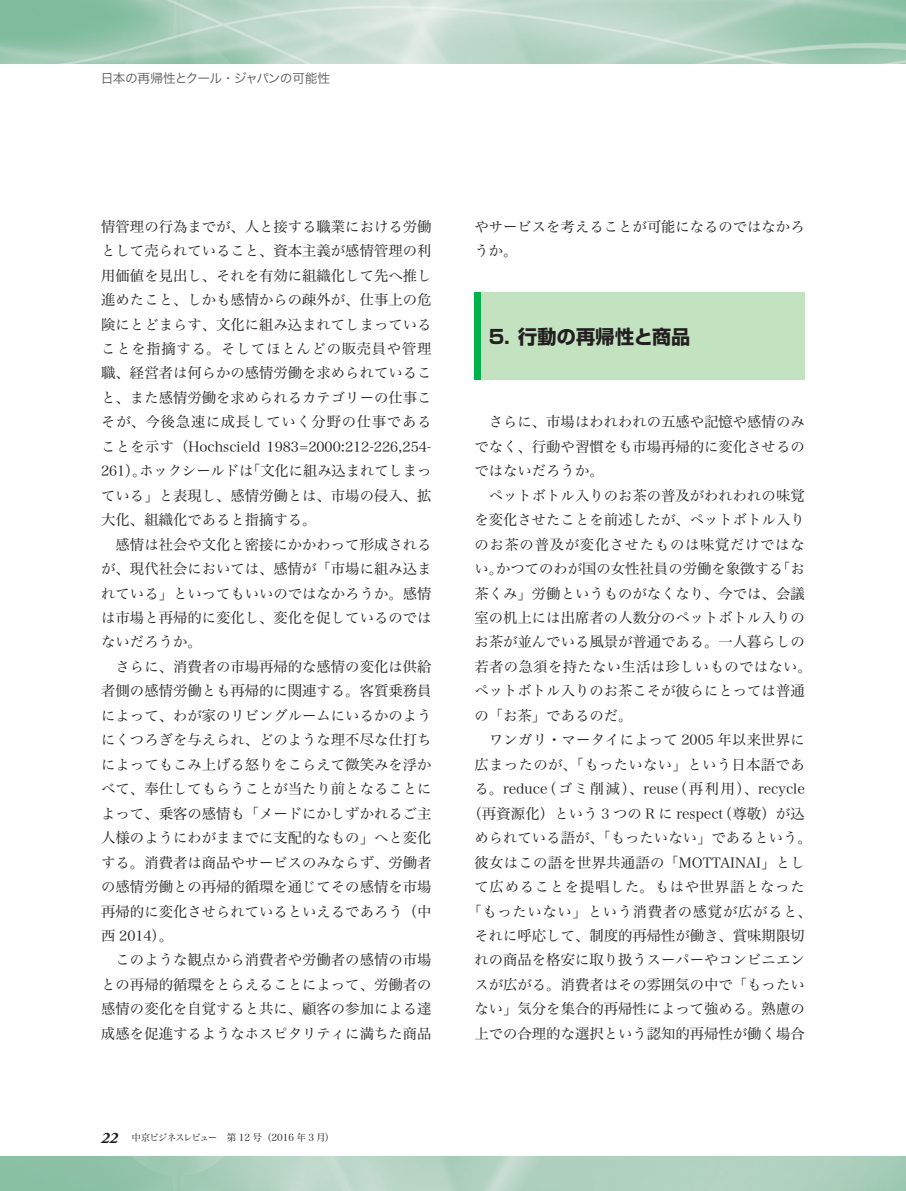
<style>
.page{position:relative;width:906px;height:1191px;background:#fff}
.page>*{position:absolute;margin:0;border:0;box-sizing:border-box;transform-origin:0 0}
.t1{font:19.2px "Shin Go Pro Bold 90 msp RKSJ H";letter-spacing:.005em;color:#231f20}
.t2{font:14.4px/24.5px "Hira Min Pro W3 90 msp RKSJ H";color:#231f20}
.t3{font:13.8px "Hira Min Pro W3 90 msp RKSJ H";color:#231f20}
.t4{font:12.75px "Hira Kaku Pro W3 90 msp RKSJ H";letter-spacing:-.06em;color:#58595b}
.t5{font:9.6px "Hira Min Pro W3 90 msp RKSJ H";letter-spacing:-.095em;color:#231f20}
.s1{font-size:14.4px}
.s2{font-size:13.8px}
.s3{font-family:"Adobe Garamond Pro";font-weight:700;font-style:italic;font-size:15.9px}
</style>
<div class="page">
<div style="left:474px;top:292px;width:330px;height:88px;background:#c3e2c0"></div>
<div style="left:474px;top:292px;width:7px;height:88px;background:#00b14c"></div>
<p class="t4" style="left:101px;top:74px;width:231px">日本の再帰性とクール・ジャパンの可能性</p>
<p class="t2" style="left:101px;top:216px;width:332px;text-align:justify">情管理の行為までが、人と接する職業における労働として売られていること、資本主義が感情管理の利用価値を見出し、それを有効に組織化して先へ推し進めたこと、しかも感情からの疎外が、仕事上の危険にとどまらす、文化に組み込まれてしまっていることを指摘する。そしてほとんどの販売員や管理職、経営者は何らかの感情労働を求められていること、また感情労働を求められるカテゴリーの仕事こそが、今後急速に成長していく分野の仕事である</p>
<p class="t3" style="left:101px;top:441px;width:332px"><span class="s1">ことを示す（</span>Hochscield 1983=2000:212-226,254-</p>
<p class="t2" style="left:101px;top:460px;width:332px"><span class="s2">261</span>）。ホックシールドは「文化に組み込まれてしまっている」と表現し、感情労働とは、市場の侵入、拡大化、組織化であると指摘する。<br>　感情は社会や文化と密接にかかわって形成されるが、現代社会においては、感情が「市場に組み込まれている」といってもいいのではなかろうか。感情は市場と再帰的に変化し、変化を促しているのではないだろうか。<br>　さらに、消費者の市場再帰的な感情の変化は供給者側の感情労働とも再帰的に関連する。客質乗務員によって、わが家のリビングルームにいるかのようにくつろぎを与えられ、どのような理不尽な仕打ちによってもこみ上げる怒りをこらえて微笑みを浮かべて、奉仕してもらうことが当たり前となることによって、乗客の感情も「メードにかしずかれるご主人様のようにわがままでに支配的なもの」へと変化する。消費者は商品やサービスのみならず、労働者の感情労働との再帰的循環を通じてその感情を市場再帰的に変化させられているといえるであろう（中</p>
<p class="t3" style="left:101px;top:930px;width:73px"><span class="s1">西</span> 2014<span class="s1">）。</span></p>
<p class="t2" style="left:101px;top:949px;width:332px;text-align:justify">　このような観点から消費者や労働者の感情の市場との再帰的循環をとらえることによって、労働者の感情の変化を自覚すると共に、顧客の参加による達成感を促進するようなホスピタリティに満ちた商品</p>
<p class="t5" style="left:101px;top:1134px;width:235px"><span class="s3">22</span> 中京ビジネスレビュー　第 12 号（2016 年 3 月）</p>
<p class="t2" style="left:474px;top:216px;width:332px">やサービスを考えることが可能になるのではなかろうか。</p>
<h1 class="t1" style="left:489px;top:329px;width:203px">5． 行動の再帰性と商品</h1>
<p class="t2" style="left:474px;top:412px;width:339px">　さらに、市場はわれわれの五感や記憶や感情のみでなく、行動や習慣をも市場再帰的に変化させるのではないだろうか。<br>　ペットボトル入りのお茶の普及がわれわれの味覚を変化させたことを前述したが、ペットボトル入りのお茶の普及が変化させたものは味覚だけではない。かつてのわが国の女性社員の労働を象徴する「お茶くみ」労働というものがなくなり、今では、会議室の机上には出席者の人数分のペットボトル入りのお茶が並んでいる風景が普通である。一人暮らしの若者の急須を持たない生活は珍しいものではない。ペットボトル入りのお茶こそが彼らにとっては普通の「お茶」であるのだ。<br>　ワンガリ・マータイによって <span class="s2">2005</span> 年以来世界に広まったのが、「もったいない」という日本語であ</p>
<p class="t3" style="left:474px;top:784px;width:332px"><span class="s1">る。</span>reduce<span class="s1">（ゴミ削減）、</span>reuse<span class="s1">（再利用）、</span>recycle</p>
<p class="t2" style="left:467px;top:803px;width:346px;text-align:center">（再資源化）という <span class="s2">3</span> つの <span class="s2">R</span> に <span class="s2">respect</span>（尊敬）が込められている語が、「もったいない」であるという。彼女はこの語を世界共通語の「<span class="s2">MOTTAINAI</span>」として広めることを提唱した。もはや世界語となった「もったいない」という消費者の感覚が広がると、それに呼応して、制度的再帰性が働き、賞味期限切れの商品を格安に取り扱うスーパーやコンビニエンスが広がる。消費者はその雰囲気の中で「もったいない」気分を集合的再帰性によって強める。熟慮の上での合理的な選択という認知的再帰性が働く場合</p>
</div>
